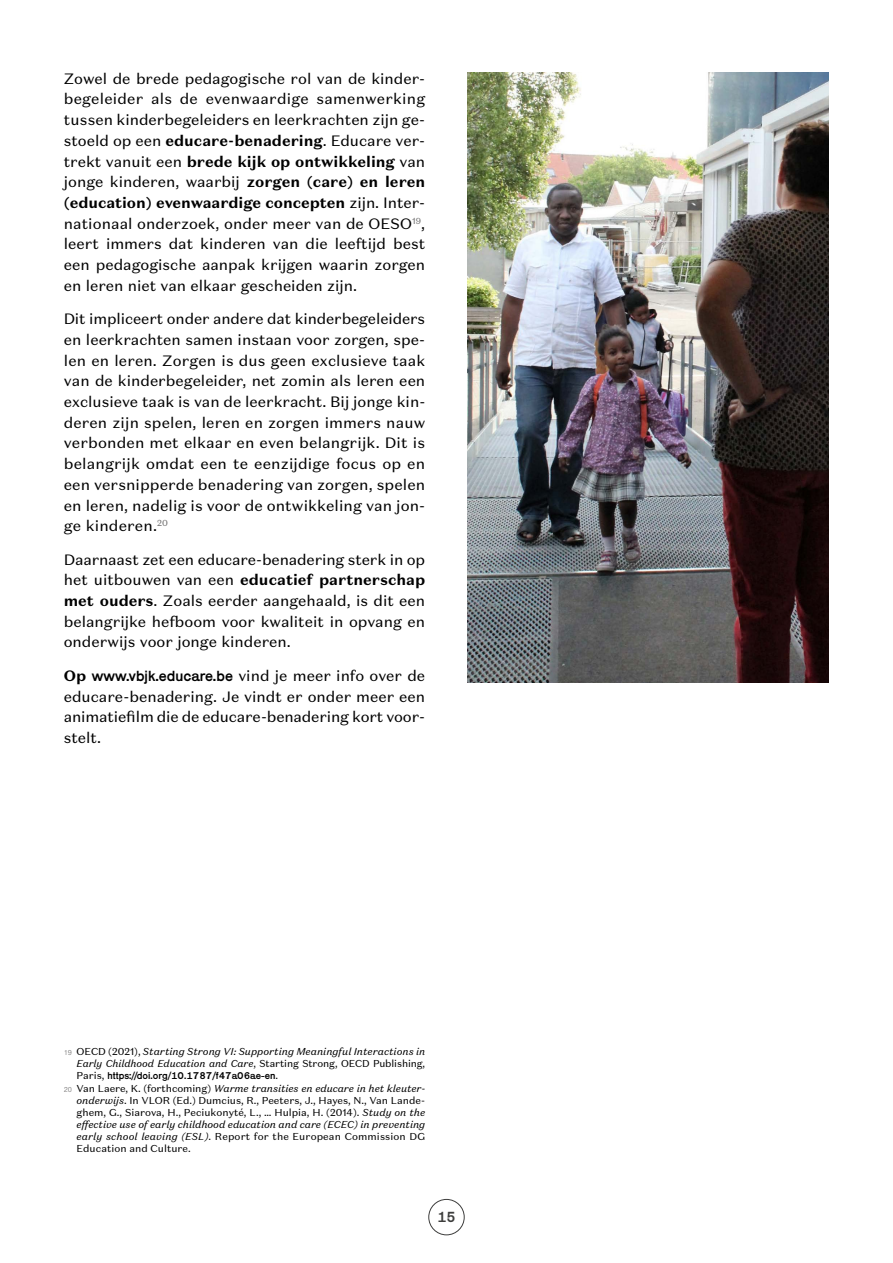
<style>
.page{position:relative;width:893px;height:1263px;background:#fff}
.page>*{position:absolute;margin:0;border:0;box-sizing:border-box;transform-origin:0 0}
.t1{font:15px/20.7px "Domaine Sans Text";color:#000;text-align:justify}
.t2{font:15px "Karrik";color:#3d3d3c}
.t3{font:10.05px/12px "Domaine Sans Text";letter-spacing:.01em;color:#000;text-align:justify}
.t4{font:italic 10.05px/12px "Domaine Sans Text";color:#000;text-align:right}
.t5{font:10.05px "Karrik";color:#000}
.s1{font-weight:700}
.s2{font-family:"Karrik"}
.s3{font-family:"Nimbus San";font-weight:300;font-style:normal;font-size:7.5px;color:#706f6f}
.s4{font-style:normal}
.s5{font-family:"Domaine Sans Text"}
.s6{font-family:"Nimbus San";font-weight:300;font-size:7.5px;color:#706f6f}
.s7{font-style:italic}
</style>
<div class="page">
<div style="left:429px;top:1199px;width:35px;height:36px;border:1px solid #3d3d3c;border-radius:50%"></div>
<img style="left:468px;top:72px;width:360px;height:610px">
<p class="t1" style="left:64px;top:68px;width:363px">Zowel de brede pedagogische rol van de kinder&shy;begeleider als de evenwaardige samenwerking tussen kinderbegeleiders en leerkrachten zijn ge&shy;stoeld op een <span class="s1">educare- benadering</span>. Educare ver&shy;trekt vanuit een <span class="s1">brede kijk op ontwikkeling</span> van jonge kinderen, waarbij <span class="s1">zorgen (care) en leren (education) evenwaardige concepten</span> zijn. Inter&shy;nationaal onderzoek, onder meer van de OESO<sup>19</sup>, leert immers dat kinderen van die leeftijd best een pedagogische aanpak krijgen waarin zorgen en leren niet van elkaar gescheiden zijn.</p>
<p class="t1" style="left:64px;top:308px;width:363px">Dit impliceert onder andere dat kinderbegeleiders en leerkrachten samen instaan voor zorgen, spe&shy;len en leren. Zorgen is dus geen exclusieve taak van de kinderbegeleider, net zomin als leren een exclusieve taak is van de leerkracht. Bij jonge kin&shy;deren zijn spelen, leren en zorgen immers nauw verbonden met elkaar en even belangrijk. Dit is belangrijk omdat een te eenzijdige focus op en een versnipperde benadering van zorgen, spelen en leren, nadelig is voor de ontwikkeling van jon&shy;ge kinderen.<sup>20</sup></p>
<p class="t1" style="left:64px;top:549px;width:363px">Daarnaast zet een educare-benadering sterk in op het uitbouwen van een <span class="s1">educatief partnerschap met ouders</span>. Zoals eerder aangehaald, is dit een belangrijke hefboom voor kwaliteit in opvang en onderwijs voor jonge kinderen.</p>
<p class="t1" style="left:64px;top:665px;width:363px"><span class="s1">Op</span> <span class="s2">www.vbjk.educare.be</span> vind je meer info over de educare-benadering. Je vindt er onder meer een animatiefilm die de educare-benadering kort voor&shy;stelt.</p>
<p class="t4" style="left:64px;top:1045px;width:363px"><span class="s3">19</span> <span class="s4">OECD (2021),</span> Starting Strong VI: Supporting Meaningful Interactions in<br>Early Childhood Education and Care<span class="s4">, Starting Strong, OECD Publishing,</span></p>
<p class="t5" style="left:77px;top:1067px;width:203px"><span class="s5">Paris,</span> https://doi.org/10.1787/f47a06ae-en<span class="s5">.</span></p>
<p class="t3" style="left:77px;top:1083px;width:350px;text-indent:-13px"><span class="s6">20</span> Van Laere, K. (forthcoming) <span class="s7">Warme transities en educare in het kleuter&shy;onderwijs</span>. In VLOR (Ed.) Dumcius, R., Peeters, J., Hayes, N., Van Lande&shy;ghem, G., Siarova, H., Peciukonyté, L., … Hulpia, H. (2014). <span class="s7">Study on the effective use of early childhood education and care (ECEC) in preventing early school leaving (ESL)</span>. Report for the European Commission DG Education and Culture.</p>
<p class="t2" style="left:437px;top:1204px;width:20px">15</p>
</div>
